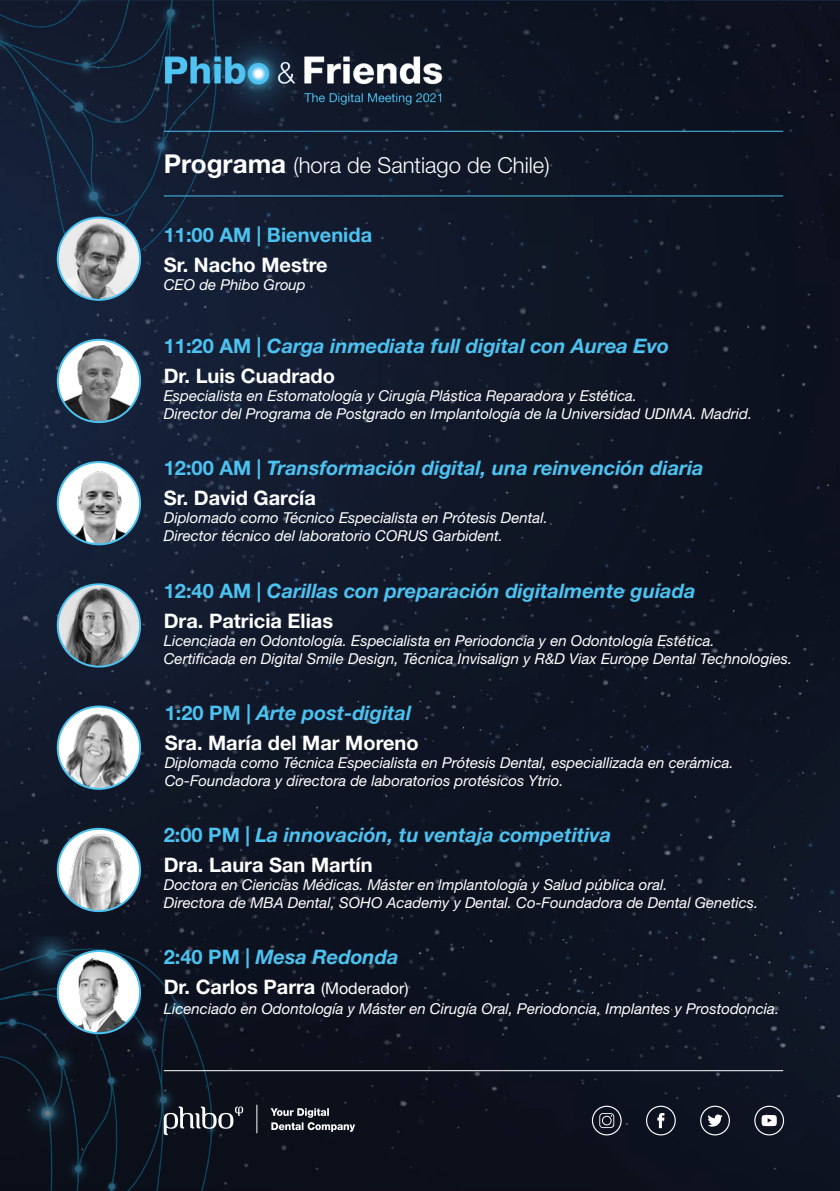
<style>
.page{position:relative;width:840px;height:1191px;background:#fff}
.page>*{position:absolute;margin:0;border:0;box-sizing:border-box;transform-origin:0 0}
.t1{font:300 22px "Helvetica Neue LT Std";color:#fff}
.t2{font:italic 700 20px/30px "Helvetica Neue LT Std";color:#4cc2f1}
.t3{font:700 20px/30px "Helvetica Neue LT Std";color:#fff}
.t4{font:700 20px "Helvetica Neue LT Std";color:#4cc2f1}
.t5{font:italic 15px/18px "Helvetica Neue LT Std";color:#fff}
.s1{font-weight:700;font-size:26px}
.s2{font-style:normal}
.s3{font-style:normal;color:#fff}
.s4{color:#4cc2f1}
.s5{font-style:italic;color:#4cc2f1}
.s6{font-weight:400;font-size:16px}
</style>
<div class="page">
<img style="left:0;top:2px;width:839px;height:1189px">
<img style="left:0;top:0;width:323px;height:421px">
<img style="left:0;top:936px;width:217px;height:255px">
<svg style="left:645px;top:1105px;width:30px;height:30px"></svg>
<svg style="left:591px;top:1105px;width:30px;height:30px"></svg>
<svg style="left:753px;top:1105px;width:30px;height:30px"></svg>
<svg style="left:699px;top:1105px;width:30px;height:30px"></svg>
<svg style="left:164px;top:1106px;width:79px;height:29px;background:#444851"></svg>
<svg style="left:270px;top:1108px;width:85px;height:23px;background:#4c4f57"></svg>
<svg style="left:256px;top:1104px;width:1px;height:29px"></svg>
<svg style="left:58px;top:462px;width:82px;height:82px"></svg>
<img style="left:65px;top:470px;width:73px;height:74px">
<div style="left:57px;top:461px;width:84px;height:84px;border:2px solid #4cc2f1;border-radius:50%"></div>
<img style="left:58px;top:340px;width:82px;height:82px">
<div style="left:57px;top:339px;width:84px;height:84px;border:2px solid #4cc2f1;border-radius:50%"></div>
<img style="left:58px;top:706px;width:82px;height:83px;border-radius:41px">
<div style="left:57px;top:705px;width:84px;height:85px;border:2px solid #4cc2f1;border-radius:50%"></div>
<img style="left:58px;top:956px;width:82px;height:77px">
<div style="left:57px;top:950px;width:84px;height:84px;border:2px solid #4cc2f1;border-radius:50%"></div>
<img style="left:58px;top:218px;width:82px;height:82px;border-radius:41px">
<div style="left:57px;top:216px;width:84px;height:85px;border:2px solid #4cc2f1;border-radius:50%"></div>
<img style="left:58px;top:586px;width:82px;height:80px">
<div style="left:57px;top:583px;width:84px;height:84px;border:2px solid #4cc2f1;border-radius:50%"></div>
<img style="left:58px;top:829px;width:82px;height:82px;border-radius:41px">
<div style="left:57px;top:828px;width:84px;height:84px;border:2px solid #4cc2f1;border-radius:50%"></div>
<img style="left:127px;top:26px;width:352px;height:94px">
<hr style="left:164px;top:131px;width:618px;height:1px;background:#4cc2f1">
<hr style="left:164px;top:196px;width:618px;height:1px;background:#4cc2f1">
<hr style="left:164px;top:1070px;width:618px;height:1px;background:#fff">
<h1 class="t1" style="left:164px;top:152px;width:387px"><span class="s1">Programa</span> (hora de Santiago de Chile)</h1>
<h2 class="t4" style="left:164px;top:222px;width:210px">11:00 AM | Bienvenida</h2>
<h2 class="t3" style="left:164px;top:249px;width:165px">Sr. Nacho Mestre</h2>
<p class="t5" style="left:164px;top:275px;width:143px">CEO de Phibo Group</p>
<h2 class="t2" style="left:164px;top:330px;width:506px"><span class="s2">11:20 AM</span> | Carga inmediata full digital con Aurea Evo<br><span class="s3">Dr. Luis Cuadrado</span></h2>
<p class="t5" style="left:164px;top:386px;width:589px">Especialista en Estomatología y Cirugía Plástica Reparadora y Estética.<br>Director del Programa de Postgrado en Implantología de la Universidad UDIMA. Madrid.</p>
<h2 class="t2" style="left:164px;top:453px;width:541px"><span class="s2">12:00 AM</span> | Transformación digital, una reinvención diaria<br><span class="s3">Sr. David García</span></h2>
<p class="t5" style="left:164px;top:509px;width:385px">Diplomado como Técnico Especialista en Prótesis Dental.<br>Director técnico del laboratorio CORUS Garbident.</p>
<h2 class="t2" style="left:164px;top:575px;width:533px"><span class="s2">12:40 AM</span> | Carillas con preparación digitalmente guiada<br><span class="s3">Dra. Patricia Elias</span></h2>
<p class="t5" style="left:164px;top:631px;width:629px">Licenciada en Odontología. Especialista en Periodoncia y en Odontología Estética.<br>Certificada en Digital Smile Design, Técnica Invisalign y R&amp;D Viax Europe Dental Technologies.</p>
<h2 class="t3" style="left:165px;top:697px;width:255px"><span class="s4">1:20 PM</span> <span class="s5">| Arte post-digital<br></span>Sra. María del Mar Moreno</h2>
<p class="t5" style="left:165px;top:753px;width:570px">Diplomada como Técnica Especialista en Prótesis Dental, especiallizada en cerámica.<br>Co-Foundadora y directora de laboratorios protésicos Ytrio.</p>
<h2 class="t2" style="left:164px;top:819px;width:449px"><span class="s2">2:00 PM</span> | La innovación, tu ventaja competitiva<br><span class="s3">Dra. Laura San Martín</span></h2>
<p class="t5" style="left:164px;top:875px;width:595px">Doctora en Ciencias Médicas. Máster en lmplantología y Salud pública oral.<br>Directora de MBA Dental, SOHO Academy y Dental. Co-Foundadora de Dental Genetics.</p>
<h2 class="t3" style="left:164px;top:941px;width:246px"><span class="s4">2:40 PM</span> <span class="s5">| Mesa Redonda<br></span>Dr. Carlos Parra <span class="s6">(Moderador)</span></h2>
<p class="t5" style="left:164px;top:999px;width:616px">Licenciado en Odontología y Máster en Cirugía Oral, Periodoncia, Implantes y Prostodoncia.</p>
</div>
